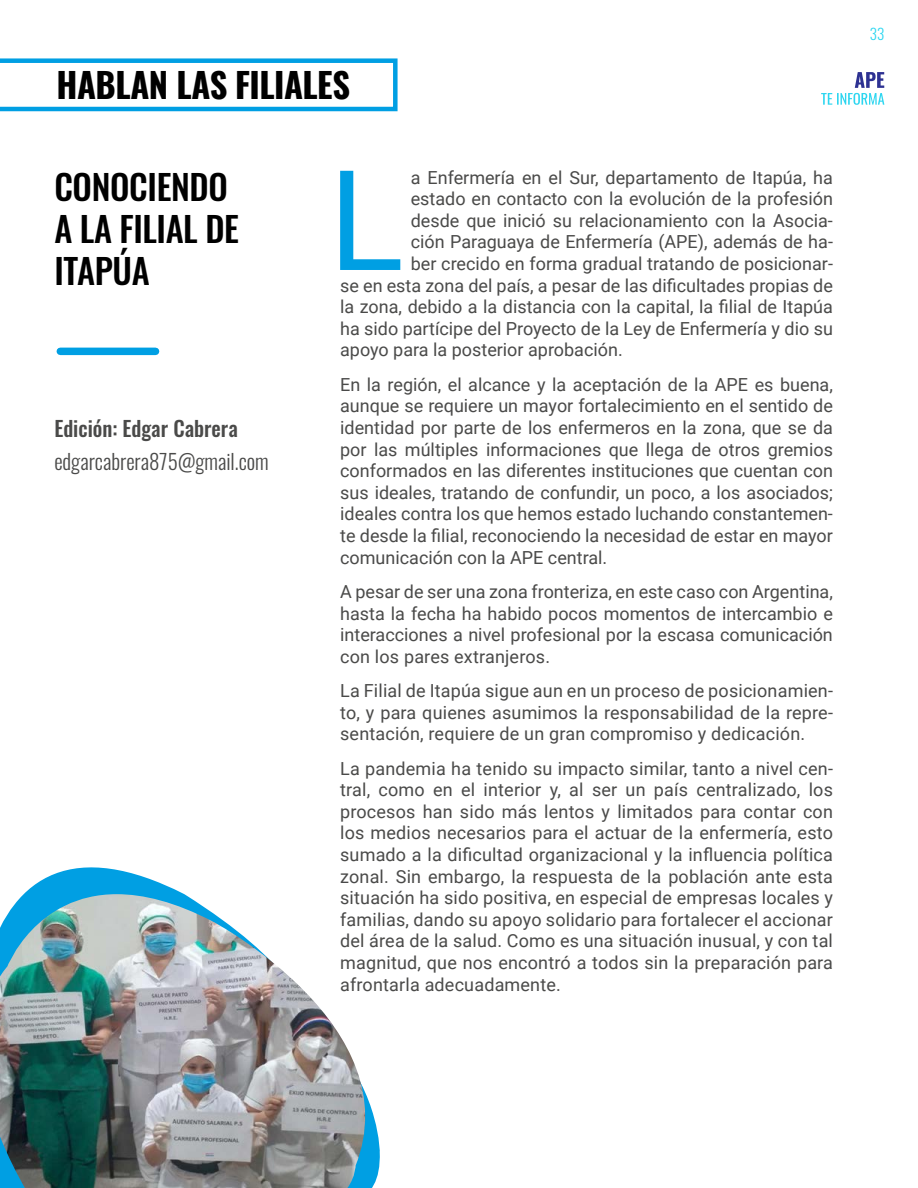
<style>
.page{position:relative;width:918px;height:1188px;background:#fff}
.page>*{position:absolute;margin:0;border:0;box-sizing:border-box;transform-origin:0 0}
.t1{font:139.5px "Roboto";color:#009fe3}
.t2{font:500 34.5px/42px "Oswald";letter-spacing:-.01em;color:#000}
.t3{font:700 34.5px "Oswald";letter-spacing:-.015em;color:#000}
.t4{font:300 21px "Oswald";color:#4a4a49}
.t5{font:500 21px "Oswald";color:#4a4a49}
.t6{font:18px/21.6px "Roboto";color:#4a4a49;text-align:justify}
.t7{font:300 15px "Oswald";color:#2dd6f0}
</style>
<div class="page">
<svg style="left:821px;top:72px;width:63px;height:33px"></svg>
<svg style="left:24px;top:867px;width:356px;height:321px"></svg>
<img style="left:0;top:894px;width:367px;height:294px">
<svg style="left:0;top:58px;width:398px;height:53px"></svg>
<div style="left:60px;top:348px;width:96px;height:7px;background:#009fe3"></div>
<h2 class="t3" style="left:57px;top:54px;width:295px">HABLAN LAS FILIALES</h2>
<h2 class="t2" style="left:54px;top:163px;width:186px">CONOCIENDO<br>A LA FILIAL DE<br>ITAPÚA</h2>
<p class="t5" style="left:54px;top:409px;width:185px">Edición: Edgar Cabrera</p>
<p class="t4" style="left:54px;top:443px;width:216px">edgarcabrera875@gmail.com</p>
<h1 class="t1" style="left:329px;top:123px;width:77px">L</h1>
<p class="t6" style="left:411px;top:166px;width:424px">a Enfermería en el Sur, departamento de Itapúa, ha</p>
<p class="t6" style="left:411px;top:187px;width:424px">estado en contacto con la evolución de la profesión</p>
<p class="t6" style="left:411px;top:209px;width:424px">desde que inició su relacionamiento con la Asocia-</p>
<p class="t6" style="left:411px;top:231px;width:424px">ción Paraguaya de Enfermería (APE), además de ha-</p>
<p class="t6" style="left:411px;top:252px;width:424px">ber crecido en forma gradual tratando de posicionar-</p>
<p class="t6" style="left:340px;top:274px;width:494px">se en esta zona del país, a pesar de las dificultades propias de</p>
<p class="t6" style="left:340px;top:295px;width:494px">la zona, debido a la distancia con la capital, la filial de Itapúa</p>
<p class="t6" style="left:340px;top:317px;width:494px">ha sido partícipe del Proyecto de la Ley de Enfermería y dio su</p>
<p class="t6" style="left:340px;top:339px;width:284px">apoyo para la posterior aprobación.</p>
<p class="t6" style="left:340px;top:373px;width:494px">En la región, el alcance y la aceptación de la APE es buena, aunque se requiere un mayor fortalecimiento en el sentido de identidad por parte de los enfermeros en la zona, que se da por las múltiples informaciones que llega de otros gremios conformados en las diferentes instituciones que cuentan con sus ideales, tratando de confundir, un poco, a los asociados; ideales contra los que hemos estado luchando constantemen&shy;te desde la filial, reconociendo la necesidad de estar en mayor comunicación con la APE central.</p>
<p class="t6" style="left:340px;top:580px;width:494px">A pesar de ser una zona fronteriza, en este caso con Argentina, hasta la fecha ha habido pocos momentos de intercambio e interacciones a nivel profesional por la escasa comunicación con los pares extranjeros.</p>
<p class="t6" style="left:340px;top:679px;width:494px">La Filial de Itapúa sigue aun en un proceso de posicionamien&shy;to, y para quienes asumimos la responsabilidad de la repre&shy;sentación, requiere de un gran compromiso y dedicación.</p>
<p class="t6" style="left:340px;top:757px;width:494px">La pandemia ha tenido su impacto similar, tanto a nivel cen&shy;tral, como en el interior y, al ser un país centralizado, los procesos han sido más lentos y limitados para contar con los medios necesarios para el actuar de la enfermería, esto sumado a la dificultad organizacional y la influencia política zonal. Sin embargo, la respuesta de la población ante esta situación ha sido positiva, en especial de empresas locales y familias, dando su apoyo solidario para fortalecer el accionar del área de la salud. Como es una situación inusual, y con tal magnitud, que nos encontró a todos sin la preparación para afrontarla adecuadamente.</p>
<p class="t7" style="left:870px;top:21px;width:16px">33</p>
</div>
